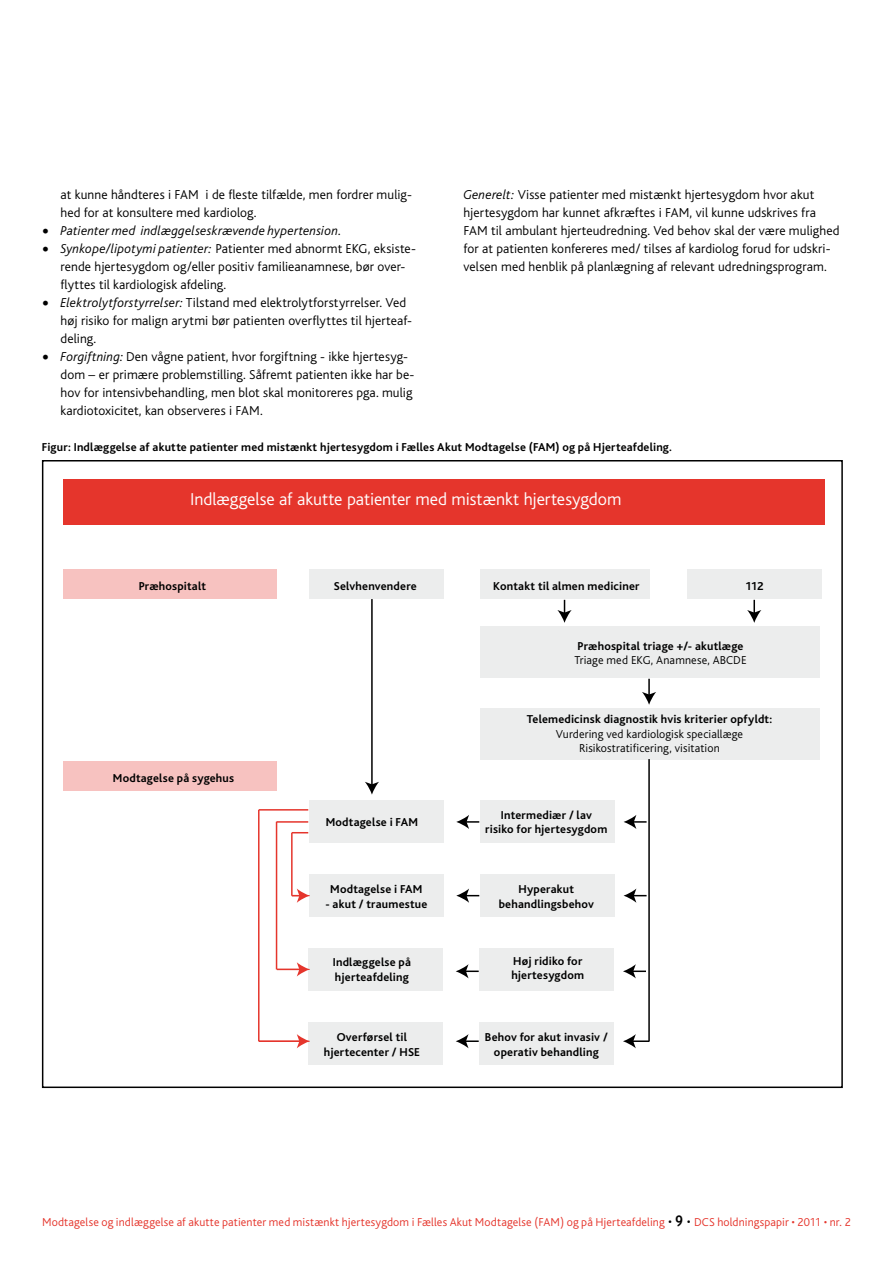
<style>
.page{position:relative;width:893px;height:1263px;background:#fff}
.page>*{position:absolute;margin:0;border:0;box-sizing:border-box;transform-origin:0 0}
.t1{font:300 18px "Bliss";letter-spacing:-.005em;color:#fff}
.t2{font:300 13.5px/18px "Bliss";letter-spacing:.01em;color:#000}
.t3{font:italic 300 13.5px "Bliss";letter-spacing:.015em;color:#000}
.t4{font:700 12px/14.4px "Bliss";letter-spacing:.015em;color:#000;text-align:center}
.t5{font:300 12px "Bliss";letter-spacing:.015em;color:#e5352c}
.t6{font:300 12px/14.4px "Bliss";letter-spacing:.01em;color:#000;text-align:center}
.s1{font-style:italic}
.s2{font-size:13.5px;color:#000}
.s3{font-family:"Signa Column";font-weight:700;font-size:14.85px;color:#000}
</style>
<div class="page">
<div style="left:63px;top:479px;width:761px;height:46px;background:#e5352c"></div>
<div style="left:63px;top:569px;width:214px;height:30px;background:#f7c2c0"></div>
<div style="left:63px;top:761px;width:214px;height:30px;background:#f7c2c0"></div>
<div style="left:310px;top:569px;width:134px;height:30px;background:#eceded"></div>
<div style="left:310px;top:801px;width:134px;height:42px;background:#eceded"></div>
<div style="left:310px;top:874px;width:134px;height:43px;background:#eceded"></div>
<div style="left:308px;top:948px;width:134px;height:43px;background:#eceded"></div>
<div style="left:308px;top:1022px;width:134px;height:42px;background:#eceded"></div>
<div style="left:480px;top:569px;width:169px;height:30px;background:#eceded"></div>
<div style="left:480px;top:627px;width:339px;height:51px;background:#eceded"></div>
<div style="left:480px;top:708px;width:339px;height:51px;background:#eceded"></div>
<div style="left:687px;top:569px;width:134px;height:30px;background:#eceded"></div>
<div style="left:481px;top:801px;width:134px;height:42px;background:#eceded"></div>
<div style="left:481px;top:874px;width:134px;height:43px;background:#eceded"></div>
<div style="left:479px;top:948px;width:134px;height:43px;background:#eceded"></div>
<div style="left:479px;top:1022px;width:134px;height:42px;background:#eceded"></div>
<hr style="left:371px;top:599px;width:2px;height:186px;background:#000">
<svg style="left:365px;top:782px;width:14px;height:12px"></svg>
<svg style="left:557px;top:600px;width:15px;height:23px"></svg>
<svg style="left:747px;top:600px;width:14px;height:23px"></svg>
<svg style="left:624px;top:815px;width:23px;height:14px"></svg>
<svg style="left:624px;top:888px;width:23px;height:15px"></svg>
<svg style="left:623px;top:964px;width:23px;height:14px"></svg>
<svg style="left:623px;top:1034px;width:26px;height:14px"></svg>
<svg style="left:456px;top:815px;width:23px;height:14px"></svg>
<svg style="left:456px;top:888px;width:23px;height:15px"></svg>
<svg style="left:456px;top:964px;width:23px;height:14px"></svg>
<svg style="left:456px;top:1034px;width:23px;height:14px"></svg>
<svg style="left:642px;top:679px;width:14px;height:26px"></svg>
<hr style="left:648px;top:759px;width:2px;height:282px;background:#000">
<svg style="left:292px;top:832px;width:16px;height:1px"></svg>
<hr style="left:291px;top:833px;width:2px;height:63px;background:#e5352c">
<hr style="left:277px;top:821px;width:31px;height:2px;background:#e5352c">
<hr style="left:259px;top:809px;width:49px;height:1px;background:#e5352c">
<hr style="left:276px;top:822px;width:1px;height:147px;background:#e5352c">
<hr style="left:258px;top:810px;width:2px;height:231px;background:#e5352c">
<svg style="left:292px;top:888px;width:18px;height:15px"></svg>
<svg style="left:277px;top:962px;width:33px;height:14px"></svg>
<hr style="left:259px;top:1040px;width:42px;height:2px;background:#e5352c">
<svg style="left:297px;top:1034px;width:13px;height:14px"></svg>
<p class="t2" style="left:61px;top:186px;width:353px">at kunne håndteres i FAM i de fleste tilfælde, men fordrer mulig&shy;hed for at konsultere med kardiolog.</p>
<p class="t3" style="left:43px;top:224px;width:301px">• Patienter med indlæggelseskrævende hypertension.</p>
<p class="t2" style="left:61px;top:240px;width:357px;text-indent:-18px">• <span class="s1">Synkope/lipotymi patienter:</span> Patienter med abnormt EKG, eksiste&shy;rende hjertesygdom og/eller positiv familieanamnese, bør over&shy;flyttes til kardiologisk afdeling.</p>
<p class="t2" style="left:61px;top:294px;width:353px;text-indent:-18px">• <span class="s1">Elektrolytforstyrrelser:</span> Tilstand med elektrolytforstyrrelser. Ved høj risiko for malign arytmi bør patienten overflyttes til hjerteaf&shy;deling.</p>
<p class="t2" style="left:61px;top:348px;width:355px;text-indent:-18px">• <span class="s1">Forgiftning:</span> Den vågne patient, hvor forgiftning - ikke hjertesyg&shy;dom – er primære problemstilling. Såfremt patienten ikke har be&shy;hov for intensivbehandling, men blot skal monitoreres pga. mulig kardiotoxicitet, kan observeres i FAM.</p>
<p class="t2" style="left:463px;top:186px;width:377px"><span class="s1">Generelt:</span> Visse patienter med mistænkt hjertesygdom hvor akut hjertesygdom har kunnet afkræftes i FAM, vil kunne udskrives fra FAM til ambulant hjerteudredning. Ved behov skal der være mulighed for at patienten konfereres med/ tilses af kardiolog forud for udskri&shy;velsen med henblik på planlægning af relevant udredningsprogram.</p>
<p class="t4" style="left:42px;top:441px;width:631px">Figur: Indlæggelse af akutte patienter med mistænkt hjertesygdom i Fælles Akut Modtagelse (FAM) og på Hjerteafdeling.</p>
<h1 class="t1" style="left:190px;top:489px;width:433px">Indlæggelse af akutte patienter med mistænkt hjertesygdom</h1>
<p class="t4" style="left:139px;top:579px;width:69px">Præhospitalt</p>
<p class="t4" style="left:113px;top:771px;width:123px">Modtagelse på sygehus</p>
<p class="t4" style="left:334px;top:579px;width:84px">Selvhenvendere</p>
<p class="t4" style="left:493px;top:579px;width:148px">Kontakt til almen mediciner</p>
<p class="t4" style="left:745px;top:579px;width:20px">112</p>
<p class="t4" style="left:578px;top:639px;width:167px">Præhospital triage +/- akutlæge</p>
<p class="t6" style="left:574px;top:653px;width:174px">Triage med EKG, Anamnese, ABCDE</p>
<p class="t4" style="left:527px;top:712px;width:247px">Telemedicinsk diagnostik hvis kriterier opfyldt:</p>
<p class="t6" style="left:556px;top:727px;width:189px">Vurdering ved kardiologisk speciallæge<br>Risikostratificering, visitation</p>
<p class="t4" style="left:326px;top:815px;width:94px">Modtagelse i FAM</p>
<p class="t4" style="left:485px;top:808px;width:124px">Intermediær / lav risiko for hjertesygdom</p>
<p class="t4" style="left:330px;top:882px;width:94px">Modtagelse i FAM</p>
<p class="t4" style="left:325px;top:897px;width:103px">- akut / traumestue</p>
<p class="t4" style="left:499px;top:882px;width:97px">Hyperakut behandlingsbehov</p>
<p class="t4" style="left:333px;top:955px;width:80px;text-align:left">Indlæggelse på hjerteafdeling</p>
<p class="t4" style="left:511px;top:954px;width:74px;text-align:left">Høj ridiko for hjertesygdom</p>
<p class="t4" style="left:324px;top:1030px;width:98px">Overførsel til hjertecenter / HSE</p>
<p class="t4" style="left:485px;top:1030px;width:124px">Behov for akut invasiv / operativ behandling</p>
<p class="t5" style="left:42px;top:1215px;width:810px">Modtagelse og indlæggelse af akutte patienter med mistænkt hjertesygdom i Fælles Akut Modtagelse (FAM) og på Hjerteafdeling <span class="s2">•</span> <span class="s3">9</span> <span class="s2">•</span> DCS holdningspapir • 2011 • nr. 2</p>
</div>
